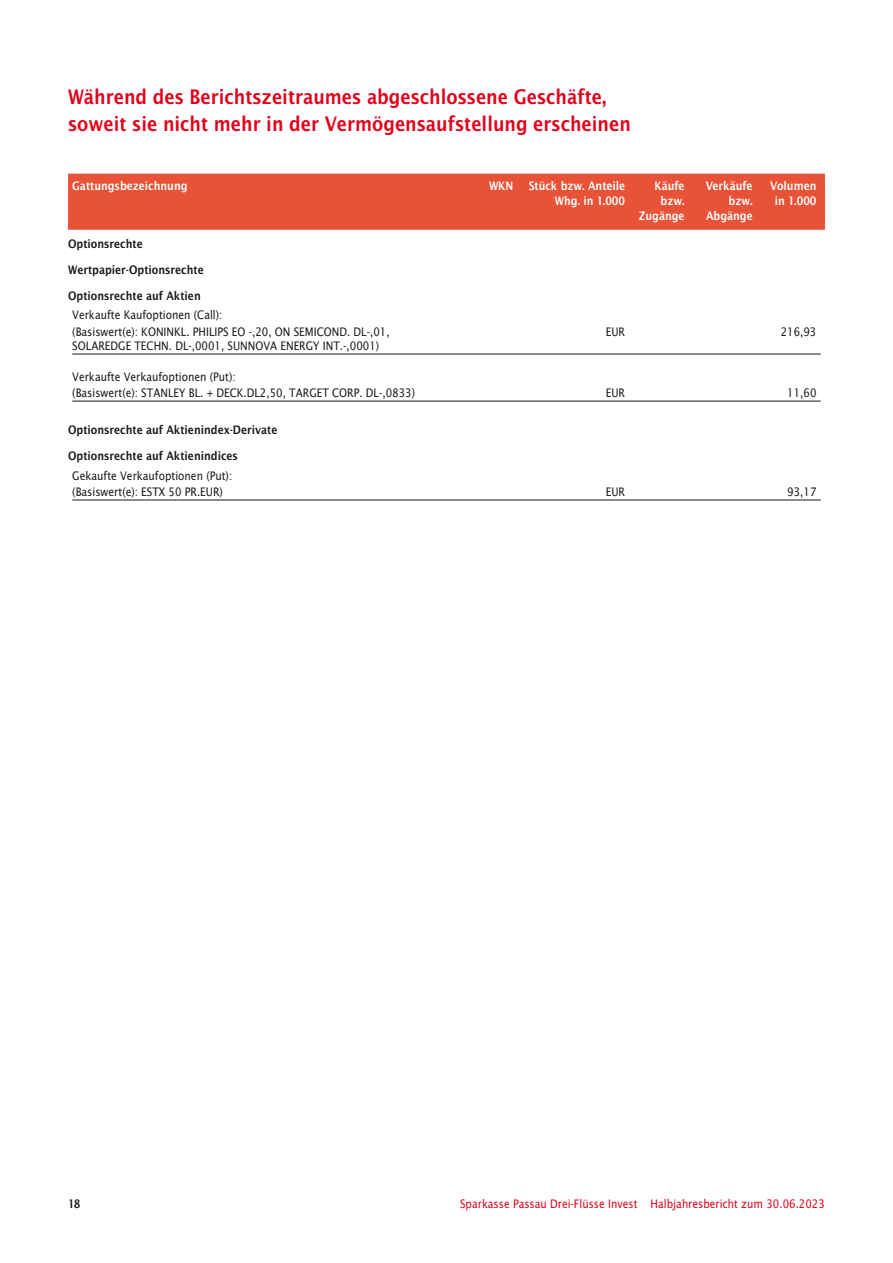
<style>
.page{position:relative;width:893px;height:1263px;background:#fff}
.page>*{position:absolute;margin:0;border:0;box-sizing:border-box;transform-origin:0 0}
.t1{font:700 21.75px/26.1px "Lucida Sans Nar EF Dem";color:#e2001a}
.t2{font:12.75px/16.5px "Lucida Sans Narrow EF";color:#1a171c}
.t3{font:700 12.75px/26px "Lucida Sans Nar EF Dem";color:#1a171c}
.t4{font:700 12.75px "Lucida Sans Nar EF Dem";color:#fff}
.t5{font:12.75px "Lucida Sans Narrow EF";color:#e2001a}
</style>
<div class="page">
<div style="left:68px;top:174px;width:757px;height:31px;background:#e85237"></div>
<div style="left:68px;top:198px;width:757px;height:32px;background:#e85237"></div>
<hr style="left:72px;top:354px;width:749px;height:1px;background:#1a171c">
<hr style="left:72px;top:401px;width:749px;height:1px;background:#1a171c">
<hr style="left:72px;top:500px;width:749px;height:1px;background:#1a171c">
<h1 class="t1" style="left:68px;top:84px;width:564px">Während des Berichtszeitraumes abgeschlossene Geschäfte, soweit sie nicht mehr in der Vermögensaufstellung erscheinen</h1>
<p class="t4" style="left:72px;top:179px;width:117px">Gattungsbezeichnung</p>
<p class="t4" style="left:489px;top:179px;width:138px">WKN Stück bzw. Anteile</p>
<p class="t4" style="left:654px;top:179px;width:32px">Käufe</p>
<p class="t4" style="left:706px;top:179px;width:48px">Verkäufe</p>
<p class="t4" style="left:770px;top:179px;width:48px">Volumen</p>
<p class="t4" style="left:555px;top:194px;width:72px">Whg. in 1.000</p>
<p class="t4" style="left:661px;top:194px;width:26px">bzw.</p>
<p class="t4" style="left:729px;top:194px;width:26px">bzw.</p>
<p class="t4" style="left:775px;top:194px;width:43px">in 1.000</p>
<p class="t4" style="left:639px;top:209px;width:47px">Zugänge</p>
<p class="t4" style="left:706px;top:209px;width:48px">Abgänge</p>
<p class="t3" style="left:68px;top:231px;width:137px">Optionsrechte<br>Wertpapier-Optionsrechte<br>Optionsrechte auf Aktien</p>
<p class="t2" style="left:72px;top:307px;width:319px">Verkaufte Kaufoptionen (Call):<br>(Basiswert(e): KONINKL. PHILIPS EO -,20, ON SEMICOND. DL-,01,</p>
<p class="t2" style="left:606px;top:323px;width:21px">EUR</p>
<p class="t2" style="left:781px;top:323px;width:37px">216,93</p>
<p class="t2" style="left:72px;top:338px;width:308px">SOLAREDGE TECHN. DL-,0001, SUNNOVA ENERGY INT.-,0001)</p>
<p class="t2" style="left:72px;top:368px;width:344px">Verkaufte Verkaufoptionen (Put):<br>(Basiswert(e): STANLEY BL. + DECK.DL2,50, TARGET CORP. DL-,0833)</p>
<p class="t3" style="left:68px;top:417px;width:211px">Optionsrechte auf Aktienindex-Derivate<br>Optionsrechte auf Aktienindices</p>
<p class="t2" style="left:72px;top:467px;width:161px">Gekaufte Verkaufoptionen (Put): (Basiswert(e): ESTX 50 PR.EUR)</p>
<p class="t2" style="left:606px;top:385px;width:21px">EUR</p>
<p class="t2" style="left:787px;top:385px;width:31px">11,60</p>
<p class="t2" style="left:606px;top:483px;width:21px">EUR</p>
<p class="t2" style="left:787px;top:483px;width:31px">93,17</p>
<p class="t3" style="left:68px;top:1190px;width:14px">18</p>
<p class="t5" style="left:460px;top:1197px;width:366px">Sparkasse Passau Drei-Flüsse Invest Halbjahresbericht zum 30.06.2023</p>
</div>
